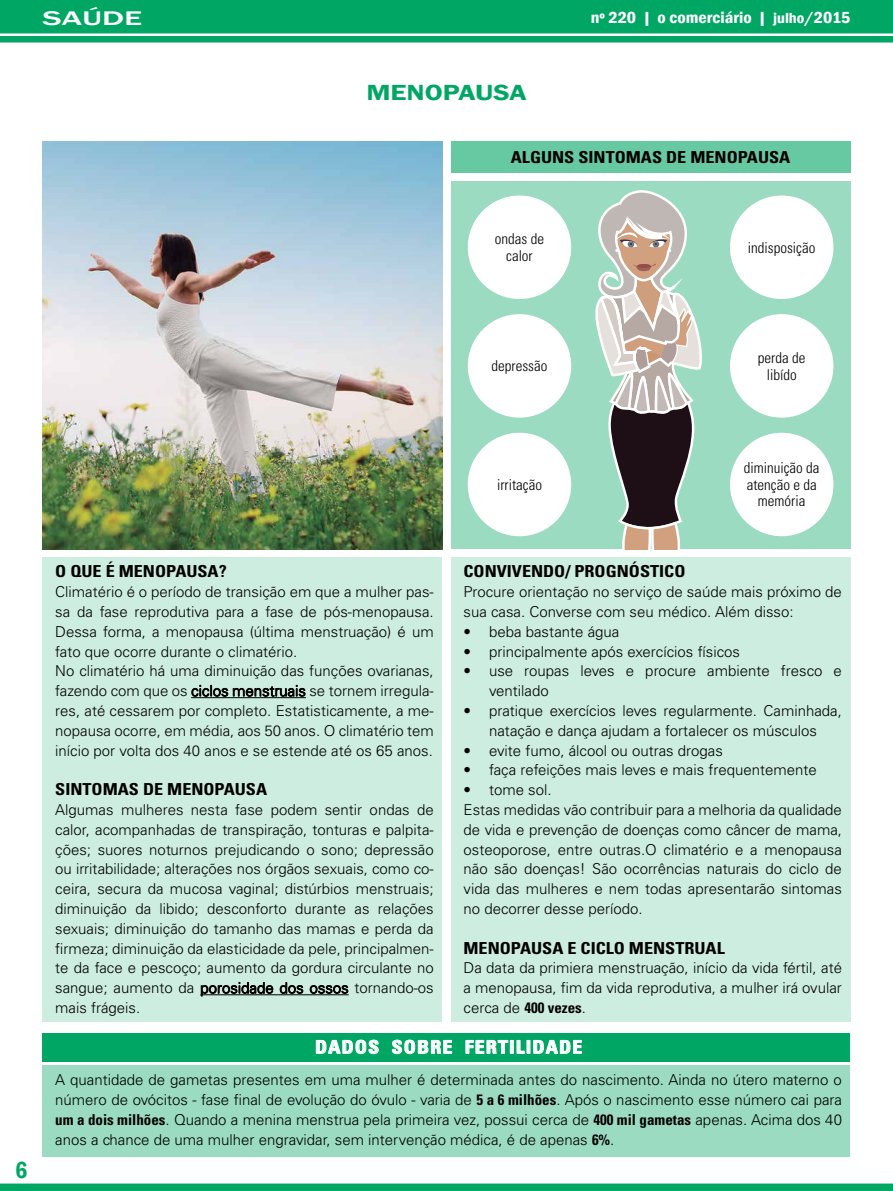
<style>
.page{position:relative;width:893px;height:1191px;background:#fff}
.page>*{position:absolute;margin:0;border:0;box-sizing:border-box;transform-origin:0 0}
.t1{font:600 condensed 24px "Franklin Gothic";color:#00a664}
.t2{font:600 22.5px "Franklin Gothic";color:#00a664;scale:1.25 1}
.t3{font:500 20.25px "Franklin Gothic";color:#fff;scale:1.67 1}
.t4{font:700 condensed 18px "Univers LT Std";letter-spacing:.06em;color:#fff;scale:1.1 1}
.t5{font:700 condensed 16.5px "Univers LT Std";color:#000;scale:1.1 1}
.t6{font:600 condensed 16.5px "Franklin Gothic";color:#fff;scale:1.1 1}
.t7{font:300 15px/19.8px "Univers LT Std";color:#000}
.t8{font:300 condensed 15px/16.5px "Univers LT Std";color:#000;text-align:center}
.s1{font-size:15px}
.s2{font-weight:700;font-stretch:condensed}
</style>
<div class="page">
<div style="left:451px;top:181px;width:399px;height:368px;background:#9adbc1"></div>
<svg style="left:0;top:0;width:893px;height:43px;background:#11ac6e"></svg>
<svg style="left:0;top:1154px;width:893px;height:37px"></svg>
<div style="left:43px;top:557px;width:399px;height:464px;background:#cdede0"></div>
<hr style="left:191px;top:697px;width:115px;height:1px;background:#000">
<hr style="left:200px;top:994px;width:149px;height:1px;background:#000">
<svg style="left:191px;top:685px;width:115px;height:12px"></svg>
<svg style="left:201px;top:982px;width:72px;height:14px"></svg>
<svg style="left:280px;top:982px;width:23px;height:12px"></svg>
<svg style="left:310px;top:985px;width:38px;height:9px"></svg>
<img style="left:43px;top:142px;width:399px;height:407px">
<div style="left:451px;top:557px;width:399px;height:464px;background:#cdede0"></div>
<div style="left:468px;top:195px;width:103px;height:104px;background:#fff;border-radius:50%"></div>
<div style="left:730px;top:195px;width:103px;height:104px;background:#fff;border-radius:50%"></div>
<div style="left:468px;top:314px;width:103px;height:103px;background:#fff;border-radius:50%"></div>
<div style="left:730px;top:314px;width:103px;height:103px;background:#fff;border-radius:50%"></div>
<div style="left:468px;top:433px;width:103px;height:103px;background:#fff;border-radius:50%"></div>
<div style="left:730px;top:433px;width:103px;height:103px;background:#fff;border-radius:50%"></div>
<div style="left:451px;top:142px;width:399px;height:31px;background:#66c9a2"></div>
<svg style="left:595px;top:190px;width:107px;height:359px"></svg>
<div style="left:43px;top:1065px;width:807px;height:92px;background:#9adbc1"></div>
<div style="left:43px;top:1033px;width:807px;height:28px;background:#00a664"></div>
<svg style="left:316px;top:1039px;width:63px;height:15px"></svg>
<svg style="left:392px;top:1039px;width:60px;height:15px"></svg>
<svg style="left:465px;top:1039px;width:43px;height:15px"></svg>
<div style="left:510px;top:1040px;width:4px;height:13px;border:1px solid #fff"></div>
<svg style="left:516px;top:1039px;width:66px;height:15px"></svg>
<h3 class="t3" style="left:43px;top:5px;width:61px">SAÚDE</h3>
<h2 class="t2" style="left:366px;top:79px;width:130px">MENOPAUSA</h2>
<p class="t6" style="left:591px;top:7px;width:238px">nº 220 | o comerciário | <span class="s1">julho</span>/2015</p>
<p class="t5" style="left:511px;top:147px;width:188px">ALGUNS SINTOMAS DE MENOPAUS</p>
<p class="t5" style="left:779px;top:147px;width:12px">A</p>
<p class="t8" style="left:495px;top:231px;width:51px">ondas de calor</p>
<p class="t8" style="left:748px;top:239px;width:69px">indisposição</p>
<p class="t8" style="left:492px;top:358px;width:57px">depressão</p>
<p class="t8" style="left:758px;top:349px;width:49px">perda de libído</p>
<h1 class="t1" style="left:15px;top:1153px;width:14px">6</h1>
<p class="t5" style="left:55px;top:561px;width:82px">O QUE É MENOPAUSA</p>
<p class="t5" style="left:219px;top:561px;width:9px">?</p>
<p class="t7" style="left:55px;top:582px;width:380px">Climatério é o período de transição em que a mulher pas&shy;sa da fase reprodutiva para a fase de pós-menopausa.<br>Dessa forma, a menopausa (última menstruação) é um fato que ocorre durante o climatério.<br>No climatério há uma diminuição das funções ovarianas, fazendo com que os ciclos menstruais se tornem irregula&shy;res, até cessarem por completo. Estatisticamente, a me&shy;nopausa ocorre, em média, aos 50 anos. O climatério tem início por volta dos 40 anos e se estende até os 65 anos.</p>
<p class="t5" style="left:55px;top:779px;width:20px">SINTOMAS</p>
<p class="t5" style="left:143px;top:779px;width:47px">DE MENOPAUSA</p>
<p class="t7" style="left:55px;top:800px;width:380px;text-align:justify">Algumas mulheres nesta fase podem sentir ondas de calor, acompanhadas de transpiração, tonturas e palpita&shy;ções; suores noturnos prejudicando o sono; depressão ou irritabilidade; alterações nos órgãos sexuais, como co&shy;ceira, secura da mucosa vaginal; distúrbios menstruais; diminuição da libido; desconforto durante as relações sexuais; diminuição do tamanho das mamas e perda da firmeza; diminuição da elasticidade da pele, principalmen&shy;te da face e pescoço; aumento da gordura circulante no sangue; aumento da porosidade dos ossos tornando-os mais frágeis.</p>
<p class="t8" style="left:497px;top:476px;width:46px">irritação</p>
<p class="t8" style="left:744px;top:460px;width:77px">diminuição da atenção e da memória</p>
<p class="t5" style="left:463px;top:561px;width:20px">CONVIVENDO</p>
<p class="t5" style="left:565px;top:561px;width:28px">/ PROGNÓSTICO</p>
<p class="t7" style="left:463px;top:582px;width:380px">Procure orientação no serviço de saúde mais próximo de sua casa. Converse com seu médico. Além disso:</p>
<p class="t7" style="left:463px;top:621px;width:157px">• beba bastante água</p>
<p class="t7" style="left:463px;top:641px;width:278px">• principalmente após exercícios físicos</p>
<p class="t7" style="left:489px;top:661px;width:354px;text-indent:-26px">• use roupas leves e procure ambiente fresco e ventilado</p>
<p class="t7" style="left:463px;top:701px;width:380px;text-align:center">• pratique exercícios leves regularmente. Caminhada, natação e dança ajudam a fortalecer os músculos</p>
<p class="t7" style="left:463px;top:740px;width:261px">• evite fumo, álcool ou outras drogas</p>
<p class="t7" style="left:463px;top:760px;width:355px">• faça refeições mais leves e mais frequentemente</p>
<p class="t7" style="left:463px;top:780px;width:380px">• tome sol.<br>Estas medidas vão contribuir para a melhoria da qualidade de vida e prevenção de doenças como câncer de mama, osteoporose, entre outras.O climatério e a menopausa não são doenças! São ocorrências naturais do ciclo de vida das mulheres e nem todas apresentarão sintomas no decorrer desse período.</p>
<p class="t5" style="left:463px;top:937px;width:239px">MENOPAUSA E CICLO MENSTRUAL</p>
<p class="t7" style="left:463px;top:958px;width:380px;text-align:justify">Da data da primiera menstruação, início da vida fértil, até a menopausa, fim da vida reprodutiva, a mulher irá ovular cerca de <span class="s2">400 VEZES</span>.</p>
<p class="t4" style="left:315px;top:1036px;width:244px">DADOS SOBRE FERTILIDADE</p>
<p class="t7" style="left:55px;top:1070px;width:788px;text-align:justify">A quantidade de gametas presentes em uma mulher é determinada antes do nascimento. Ainda no útero materno o número de ovócitos - fase final de evolução do óvulo - varia de <span class="s2">5 A 6 MILHÕES</span>. Após o nascimento esse número cai para <span class="s2">UM A DOIS MILHÕES</span>. Quando a menina menstrua pela primeira vez, possui cerca de <span class="s2">400 MIL GAMETAS</span> apenas. Acima dos 40 anos a chance de uma mulher engravidar, sem intervenção médica, é de apenas <span class="s2">6%</span>.</p>
</div>
